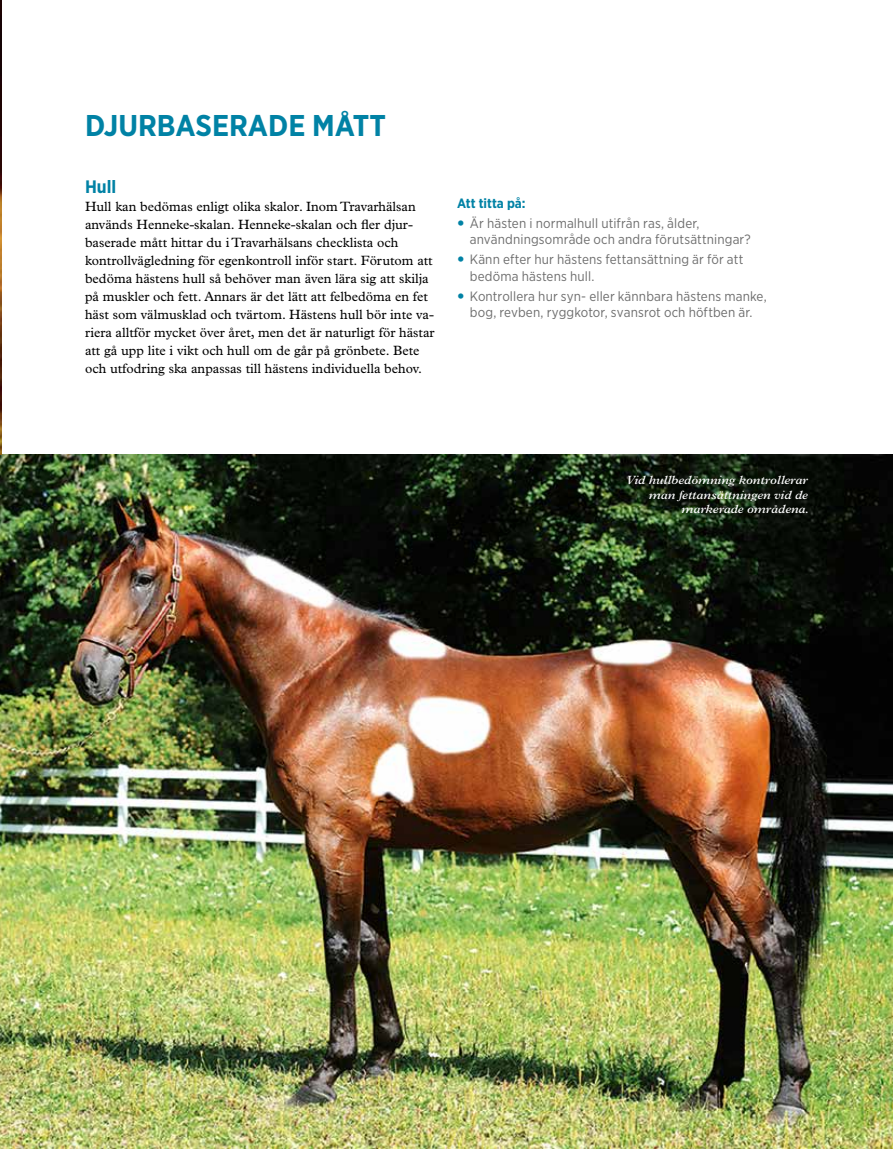
<style>
.page{position:relative;width:893px;height:1149px;background:#fff}
.page>*{position:absolute;margin:0;border:0;box-sizing:border-box;transform-origin:0 0}
.t1{font:700 30px "Gotham Narrow";color:#0082a5}
.t2{font:700 18px "Gotham Narrow";color:#0082a5}
.t3{font:13.5px/18px "Plantin";color:#000}
.t4{font:13.5px/16.2px "Gotham Narrow";letter-spacing:.01em;color:#6e6e6e}
.t5{font:700 13.5px "Gotham Narrow";color:#0082a5}
.t6{font:italic 600 12px/14.4px "Plantin";color:#fff;text-align:right}
</style>
<div class="page">
<img style="left:0;top:454px;width:893px;height:694px">
<img style="left:0;top:0;width:1px;height:454px">
<h1 class="t1" style="left:85px;top:106px;width:303px">DJURBASERADE MÅTT</h1>
<h2 class="t2" style="left:85px;top:175px;width:33px">Hull</h2>
<p class="t3" style="left:85px;top:198px;width:351px">Hull kan bedömas enligt olika skalor. Inom Travarhälsan används Henneke-skalan. Henneke-skalan och fler djur&shy;baserade mått hittar du i Travarhälsans checklista och kontrollvägledning för egenkontroll inför start. Förutom att bedöma hästens hull så behöver man även lära sig att skilja på muskler och fett. Annars är det lätt att felbedöma en fet häst som välmusklad och tvärtom. Hästens hull bör inte va&shy;riera alltför mycket över året, men det är naturligt för hästar att gå upp lite i vikt och hull om de går på grönbete. Bete och utfodring ska anpassas till hästens individuella behov.</p>
<p class="t5" style="left:457px;top:195px;width:70px">Att titta på:</p>
<p class="t4" style="left:470px;top:214px;width:282px">Är hästen i normalhull utifrån ras, ålder, användningsområde och andra förutsättningar?</p>
<p class="t4" style="left:470px;top:251px;width:275px">Känn efter hur hästens fettansättning är för att bedöma hästens hull.</p>
<p class="t4" style="left:470px;top:288px;width:298px">Kontrollera hur syn- eller kännbara hästens manke, bog, revben, ryggkotor, svansrot och höftben är.</p>
<p class="t6" style="left:626px;top:473px;width:184px">Vid hullbedömning kontrollerar man fettansättningen vid de markerade områdena.</p>
</div>
